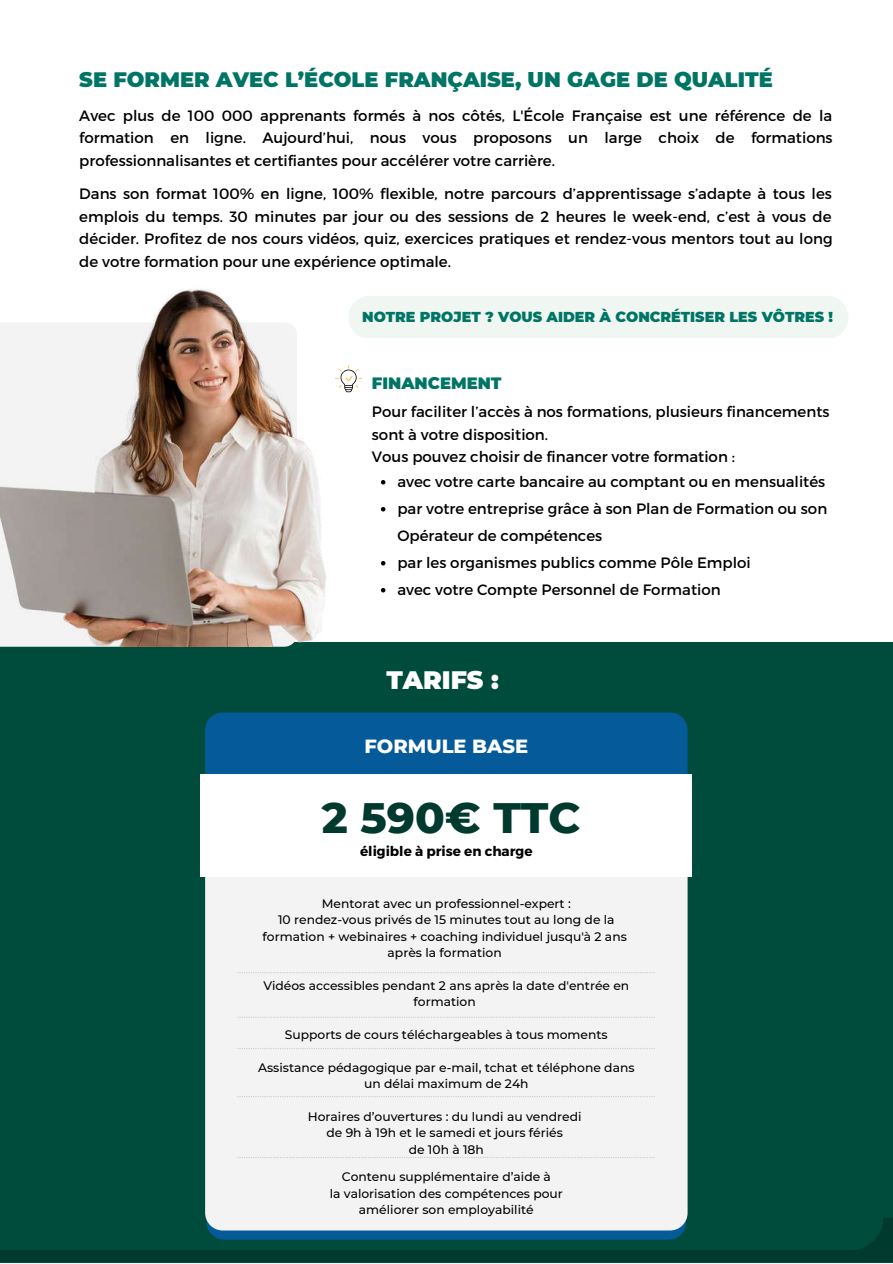
<style>
.page{position:relative;width:893px;height:1264px;background:#fff}
.page>*{position:absolute;margin:0;border:0;box-sizing:border-box;transform-origin:0 0}
.t1{font:800 43.5px "Montserrat";color:#003a2e}
.t2{font:900 25.2px "Montserrat";color:#fff}
.t3{font:900 20.85px "Montserrat";color:#007565}
.t4{font:800 19.5px "Montserrat";color:#fff}
.t5{font:900 16.35px "Montserrat";color:#007565}
.t6{font:15px/22.5px "Montserrat";color:#000}
.t7{font:900 14.4px "Montserrat";color:#007565}
.t8{font:700 13.65px "Montserrat";color:#000}
.t9{font:500 12.3px/16.4px "Montserrat";color:#000;text-align:center}
</style>
<div class="page">
<div style="left:0;top:642px;width:892px;height:620px;background:#004c3c"></div>
<svg style="left:859px;top:1218px;width:33px;height:32px"></svg>
<div style="left:0;top:1250px;width:892px;height:12px;background:#003a2e"></div>
<img style="left:0;top:289px;width:326px;height:357px">
<svg style="left:335px;top:365px;width:27px;height:27px"></svg>
<svg style="left:381px;top:480px;width:4px;height:4px"></svg>
<svg style="left:381px;top:507px;width:4px;height:4px"></svg>
<svg style="left:381px;top:561px;width:4px;height:4px"></svg>
<svg style="left:381px;top:588px;width:4px;height:4px"></svg>
<div style="left:348px;top:296px;width:500px;height:41px;background:#f0f7f2"></div>
<div style="left:207px;top:923px;width:478px;height:316px;background:#055b99;border-radius:18px"></div>
<div style="left:205px;top:712px;width:482px;height:134px;background:#055b99;border-radius:18px"></div>
<div style="left:205px;top:774px;width:482px;height:456px;background:#f3f3f3;border-radius:18px"></div>
<div style="left:200px;top:774px;width:492px;height:102px;background:#fff"></div>
<svg style="left:237px;top:972px;width:417px;height:1px"></svg>
<svg style="left:242px;top:1016px;width:406px;height:1px"></svg>
<svg style="left:237px;top:1048px;width:417px;height:1px"></svg>
<svg style="left:237px;top:1096px;width:417px;height:1px"></svg>
<svg style="left:237px;top:1157px;width:417px;height:1px"></svg>
<h3 class="t3" style="left:79px;top:67px;width:695px">SE FORMER AVEC L’ÉCOLE FRANÇAISE, UN GAGE DE QUALITÉ</h3>
<p class="t6" style="left:79px;top:103px;width:754px;text-align:justify">Avec plus de 100 000 apprenants formés à nos côtés, L'École Française est une référence de la formation en ligne. Aujourd’hui, nous vous proposons un large choix de formations professionnalisantes et certifiantes pour accélérer votre carrière.</p>
<p class="t6" style="left:79px;top:182px;width:754px;text-align:justify">Dans son format 100% en ligne, 100% flexible, notre parcours d’apprentissage s’adapte à tous les emplois du temps. 30 minutes par jour ou des sessions de 2 heures le week-end, c’est à vous de décider. Profitez de nos cours vidéos, quiz, exercices pratiques et rendez-vous mentors tout au long de votre formation pour une expérience optimale.</p>
<p class="t7" style="left:362px;top:308px;width:472px">NOTRE PROJET ? VOUS AIDER À CONCRÉTISER LES VÔTRES !</p>
<p class="t5" style="left:372px;top:373px;width:131px">FINANCEMENT</p>
<p class="t6" style="left:372px;top:399px;width:459px">Pour faciliter l’accès à nos formations, plusieurs financements sont à votre disposition.<br>Vous pouvez choisir de financer votre formation :</p>
<p class="t6" style="left:397px;top:467px;width:431px;line-height:27px">avec votre carte bancaire au comptant ou en mensualités par votre entreprise grâce à son Plan de Formation ou son Opérateur de compétences<br>par les organismes publics comme Pôle Emploi<br>avec votre Compte Personnel de Formation</p>
<h2 class="t2" style="left:386px;top:664px;width:114px">TARIFS :</h2>
<h3 class="t4" style="left:364px;top:734px;width:165px">FORMULE BASE</h3>
<h1 class="t1" style="left:322px;top:790px;width:260px">2 590€ TTC</h1>
<p class="t8" style="left:360px;top:842px;width:174px">éligible à prise en charge</p>
<p class="t9" style="left:262px;top:895px;width:366px">Mentorat avec un professionnel-expert :<br>10 rendez-vous privés de 15 minutes tout au long de la formation + webinaires + coaching individuel jusqu'à 2 ans après la formation</p>
<p class="t9" style="left:263px;top:977px;width:367px">Vidéos accessibles pendant 2 ans après la date d'entrée en formation</p>
<p class="t9" style="left:285px;top:1026px;width:324px">Supports de cours téléchargeables à tous moments</p>
<p class="t9" style="left:258px;top:1059px;width:378px">Assistance pédagogique par e-mail, tchat et téléphone dans un délai maximum de 24h</p>
<p class="t9" style="left:308px;top:1108px;width:275px">Horaires d’ouvertures : du lundi au vendredi de 9h à 19h et le samedi et jours fériés<br>de 10h à 18h</p>
<p class="t9" style="left:330px;top:1168px;width:235px">Contenu supplémentaire d’aide à<br>la valorisation des compétences pour améliorer son employabilité</p>
</div>
